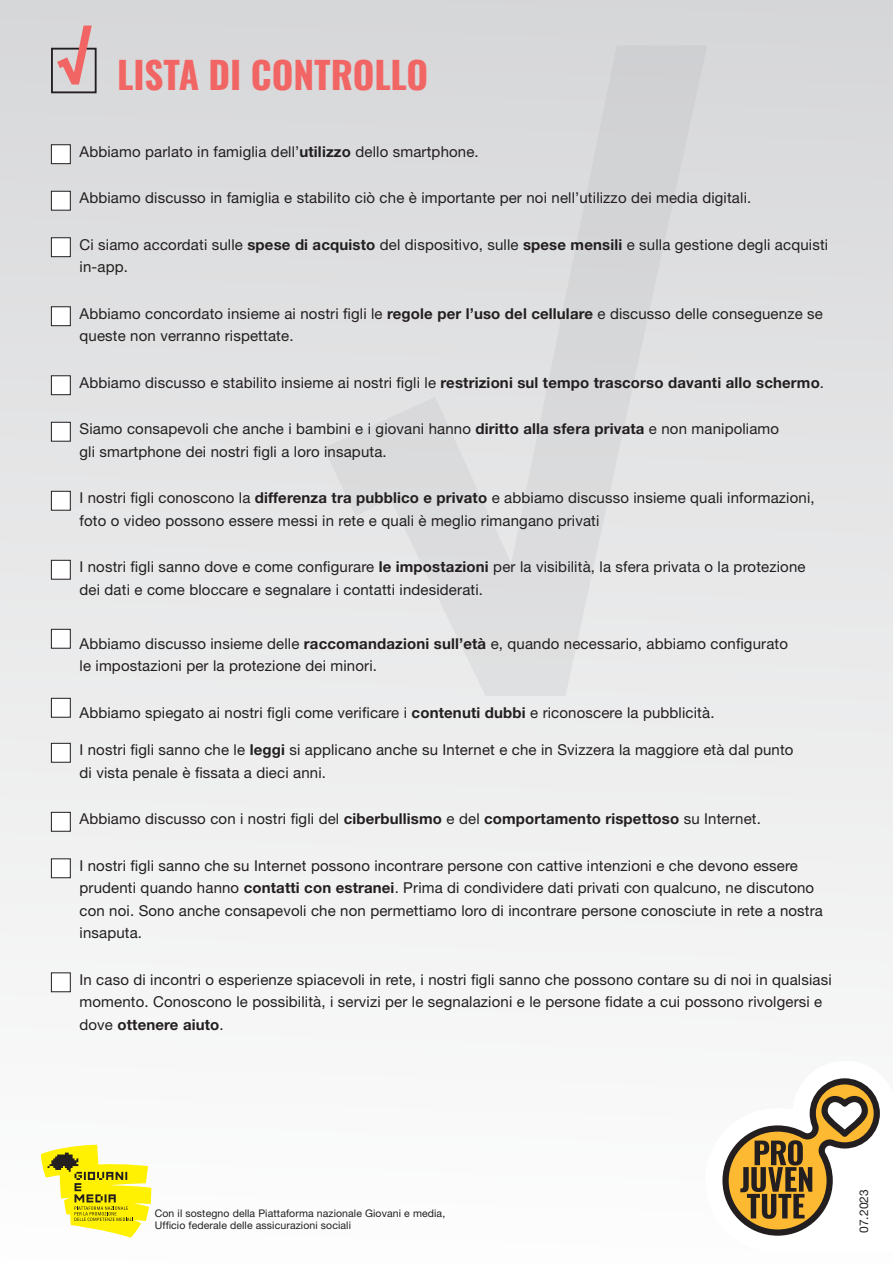
<style>
.page{position:relative;width:893px;height:1263px;background:#fff}
.page>*{position:absolute;margin:0;border:0;box-sizing:border-box;transform-origin:0 0}
.t1{font:700 651.15px "Helvetica Neue LT Pro";color:#b2b3b7}
.t2{font:700 58.95px "Helvetica Neue LT Pro";color:#f16664}
.t3{font:37.05px "Oswald";color:#f16664}
.t4{font:15px/22.5px "Helvetica Neue LT Pro";letter-spacing:.01em;color:#231f20}
.t5{font:12px "Helvetica Neue LT Pro";letter-spacing:.01em;color:#231f20}
.t6{font:10.5px/12px "Helvetica Neue LT Pro";letter-spacing:.01em;color:#231f20}
.s1{font-weight:700}
</style>
<div class="page">
<div style="left:0;top:0;width:892px;height:1263px;background:linear-gradient(to bottom,#d6d6d8,#fdfdfd)"></div>
<svg style="left:705px;top:1061px;width:187px;height:192px"></svg>
<div style="left:51px;top:48px;width:46px;height:45px;border:2px solid #231f20"></div>
<div style="left:51px;top:145px;width:19px;height:19px;background:#fff"></div>
<div style="left:51px;top:144px;width:20px;height:20px;border:1px solid #231f20"></div>
<div style="left:51px;top:191px;width:19px;height:19px;background:#fff"></div>
<div style="left:51px;top:191px;width:20px;height:20px;border:1px solid #231f20"></div>
<div style="left:51px;top:238px;width:19px;height:19px;background:#fff"></div>
<div style="left:51px;top:237px;width:20px;height:20px;border:1px solid #231f20"></div>
<div style="left:51px;top:307px;width:19px;height:19px;background:#fff"></div>
<div style="left:51px;top:306px;width:20px;height:20px;border:1px solid #231f20"></div>
<div style="left:51px;top:376px;width:19px;height:19px;background:#fff"></div>
<div style="left:51px;top:375px;width:20px;height:20px;border:1px solid #231f20"></div>
<div style="left:51px;top:422px;width:19px;height:19px;background:#fff"></div>
<div style="left:51px;top:422px;width:20px;height:20px;border:1px solid #231f20"></div>
<div style="left:51px;top:491px;width:19px;height:19px;background:#fff"></div>
<div style="left:51px;top:491px;width:20px;height:20px;border:1px solid #231f20"></div>
<div style="left:51px;top:560px;width:19px;height:19px;background:#fff"></div>
<div style="left:51px;top:560px;width:20px;height:20px;border:1px solid #231f20"></div>
<div style="left:51px;top:629px;width:19px;height:19px;background:#fff"></div>
<div style="left:51px;top:629px;width:20px;height:20px;border:1px solid #231f20"></div>
<div style="left:51px;top:698px;width:19px;height:19px;background:#fff"></div>
<div style="left:51px;top:698px;width:20px;height:20px;border:1px solid #231f20"></div>
<div style="left:51px;top:743px;width:19px;height:19px;background:#fff"></div>
<div style="left:51px;top:743px;width:20px;height:20px;border:1px solid #231f20"></div>
<div style="left:51px;top:812px;width:19px;height:19px;background:#fff"></div>
<div style="left:51px;top:812px;width:20px;height:20px;border:1px solid #231f20"></div>
<div style="left:51px;top:859px;width:19px;height:19px;background:#fff"></div>
<div style="left:51px;top:858px;width:20px;height:20px;border:1px solid #231f20"></div>
<div style="left:51px;top:973px;width:19px;height:19px;background:#fff"></div>
<div style="left:51px;top:972px;width:20px;height:20px;border:1px solid #231f20"></div>
<svg style="left:41px;top:1145px;width:110px;height:93px"></svg>
<h2 class="t2" style="left:58px;top:15px;width:35px">√</h2>
<h1 class="t1" style="left:330px;top:-76px;width:373px">√</h1>
<h3 class="t3" style="left:117px;top:42px;width:313px">LISTA DI CONTROLLO</h3>
<p class="t4" style="left:79px;top:140px;width:401px">Abbiamo parlato in famiglia dell’<span class="s1">utilizzo</span> dello smartphone.</p>
<p class="t4" style="left:79px;top:186px;width:673px">Abbiamo discusso in famiglia e stabilito ciò che è importante per noi nell’utilizzo dei media digitali.</p>
<p class="t4" style="left:79px;top:233px;width:750px">Ci siamo accordati sulle <span class="s1">spese di acquisto</span> del dispositivo, sulle <span class="s1">spese mensili</span> e sulla gestione degli acquisti in-app.</p>
<p class="t4" style="left:79px;top:302px;width:745px">Abbiamo concordato insieme ai nostri figli le <span class="s1">regole per l’uso del cellulare</span> e discusso delle conseguenze se queste non verranno rispettate.</p>
<p class="t4" style="left:79px;top:371px;width:746px">Abbiamo discusso e stabilito insieme ai nostri figli le <span class="s1">restrizioni sul tempo trascorso davanti allo schermo</span>.</p>
<p class="t4" style="left:79px;top:417px;width:701px">Siamo consapevoli che anche i bambini e i giovani hanno <span class="s1">diritto alla sfera privata</span> e non manipoliamo gli smartphone dei nostri figli a loro insaputa.</p>
<p class="t4" style="left:79px;top:486px;width:737px">I nostri figli conoscono la <span class="s1">differenza tra pubblico e privato</span> e abbiamo discusso insieme quali informazioni, foto o video possono essere messi in rete e quali è meglio rimangano privati</p>
<p class="t4" style="left:79px;top:555px;width:728px">I nostri figli sanno dove e come configurare <span class="s1">le impostazioni</span> per la visibilità, la sfera privata o la protezione dei dati e come bloccare e segnalare i contatti indesiderati.</p>
<p class="t4" style="left:80px;top:632px;width:710px">Abbiamo discusso insieme delle <span class="s1">raccomandazioni sull’età</span> e, quando necessario, abbiamo configurato le impostazioni per la protezione dei minori.</p>
<p class="t4" style="left:80px;top:701px;width:636px">Abbiamo spiegato ai nostri figli come verificare i <span class="s1">contenuti dubbi</span> e riconoscere la pubblicità.</p>
<p class="t4" style="left:79px;top:738px;width:715px">I nostri figli sanno che le <span class="s1">leggi</span> si applicano anche su Internet e che in Svizzera la maggiore età dal punto di vista penale è fissata a dieci anni.</p>
<p class="t4" style="left:79px;top:807px;width:683px">Abbiamo discusso con i nostri figli del <span class="s1">ciberbullismo</span> e del <span class="s1">comportamento rispettoso</span> su Internet.</p>
<p class="t4" style="left:79px;top:854px;width:745px">I nostri figli sanno che su Internet possono incontrare persone con cattive intenzioni e che devono essere prudenti quando hanno <span class="s1">contatti con estranei</span>. Prima di condividere dati privati con qualcuno, ne discutono con noi. Sono anche consapevoli che non permettiamo loro di incontrare persone conosciute in rete a nostra insaputa.</p>
<p class="t4" style="left:79px;top:968px;width:754px">In caso di incontri o esperienze spiacevoli in rete, i nostri figli sanno che possono contare su di noi in qualsiasi momento. Conoscono le possibilità, i servizi per le segnalazioni e le persone fidate a cui possono rivolgersi e dove <span class="s1">ottenere aiuto</span>.</p>
<p class="t6" style="left:155px;top:1207px;width:292px">Con il sostegno della Piattaforma nazionale Giovani e media,<br>Ufficio federale delle assicurazioni sociali</p>
<p class="t5" style="left:856px;top:1233px;width:46px;rotate:-90deg">07.2023</p>
</div>
